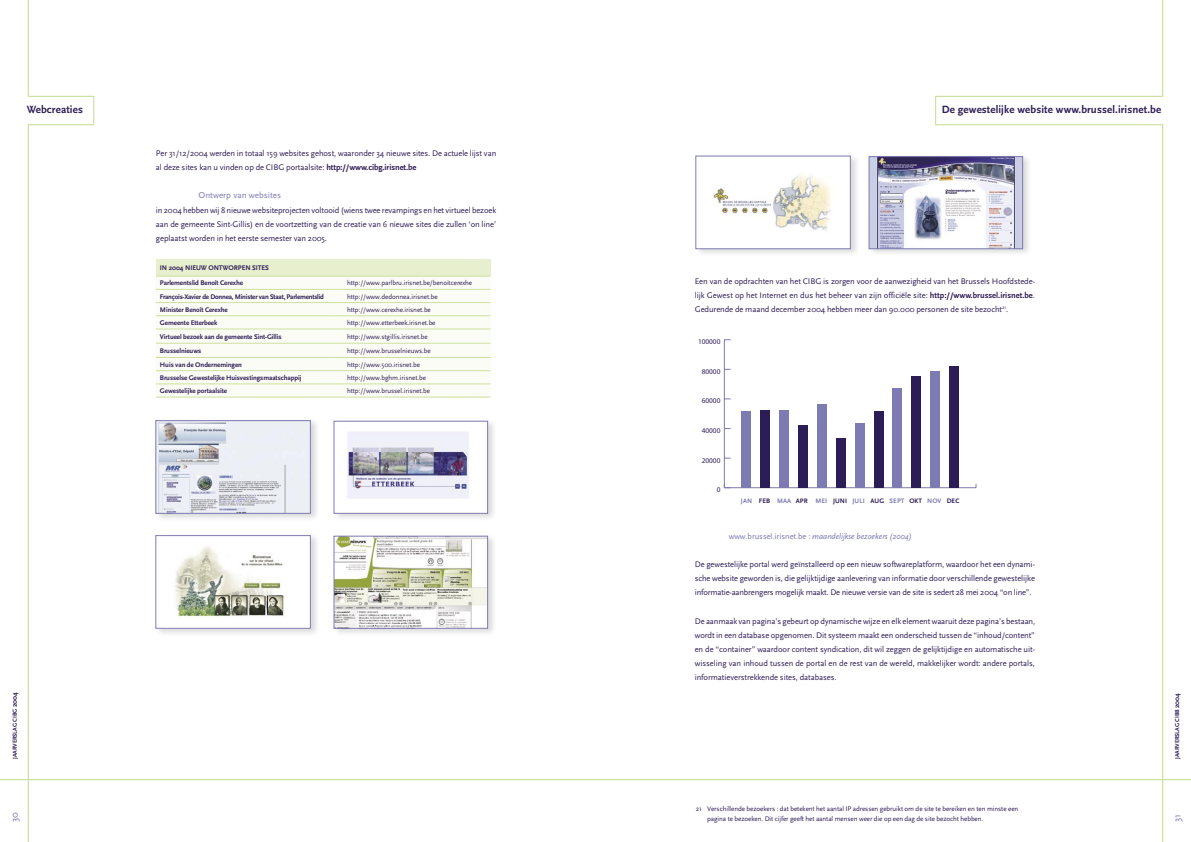
<style>
.page{position:relative;width:1191px;height:842px;background:#fff}
.page>*{position:absolute;margin:0;border:0;box-sizing:border-box;transform-origin:0 0}
.TITRE2{font:700 11px "Scala Sans";letter-spacing:.01em;color:#2e1e56}
.t1{font:10px "Scala Sans";color:#7e7ab2}
.sous_titre{font:9px "Scala Sans";color:#7e7ab2}
.body{font:8.5px/14.2px "Scala Sans";letter-spacing:-.01em;color:#2e1e56;text-align:justify}
.body-2{font:italic 8.5px "Scala Sans";letter-spacing:-.01em;color:#7e7ab2}
.t2{font:7.3px "Scala Sans LF";color:#2d1d56}
.tableau__bod{font:7px "Scala Sans";letter-spacing:-.01em;color:#2e1e56}
.légende{font:7px/10px "Scala Sans";letter-spacing:-.01em;color:#2e1e56}
.Tableau___niveau_1{font:700 7px "Scala Sans";letter-spacing:-.01em;color:#2e1e56}
.body-3{font:700 7px "Scala Sans";letter-spacing:-.01em;color:#2e1e56}
.Tableau___niveau_1-2{font:700 7px "Scala Sans";letter-spacing:-.03em;color:#2e1e56}
.t3{font:700 6.7px "Scala Sans";letter-spacing:.01em;color:#7e7ab2}
.t4{font:700 6px "Scala Sans";letter-spacing:-.01em;color:#2e1e56}
.s1{font-weight:700}
.s2{color:#2d1d56}
.s3{font-style:normal}
.s4{font-size:7px}
</style>
<div class="page">
<hr style="left:0;top:779px;width:595px;height:1px;background:#cee09f">
<hr style="left:595px;top:779px;width:596px;height:1px;background:#cee09f">
<svg style="left:934px;top:0;width:229px;height:842px"></svg>
<div style="left:156px;top:259px;width:334px;height:17px;background:#e7efcf"></div>
<div style="left:156px;top:288px;width:334px;height:109px;background:#fbfcf5"></div>
<hr style="left:332px;top:276px;width:158px;height:1px;background:#cee09f">
<hr style="left:332px;top:289px;width:158px;height:1px;background:#cee09f">
<hr style="left:156px;top:302px;width:176px;height:1px;background:#cee09f">
<hr style="left:332px;top:302px;width:158px;height:1px;background:#cee09f">
<hr style="left:156px;top:276px;width:176px;height:1px;background:#cee09f">
<hr style="left:156px;top:289px;width:176px;height:1px;background:#cee09f">
<hr style="left:156px;top:316px;width:176px;height:1px;background:#cee09f">
<hr style="left:332px;top:316px;width:158px;height:1px;background:#cee09f">
<hr style="left:156px;top:329px;width:176px;height:1px;background:#cee09f">
<hr style="left:332px;top:329px;width:158px;height:1px;background:#cee09f">
<hr style="left:156px;top:343px;width:176px;height:1px;background:#cee09f">
<hr style="left:332px;top:343px;width:158px;height:1px;background:#cee09f">
<hr style="left:156px;top:357px;width:176px;height:1px;background:#cee09f">
<hr style="left:332px;top:357px;width:158px;height:1px;background:#cee09f">
<hr style="left:156px;top:370px;width:176px;height:1px;background:#cee09f">
<hr style="left:332px;top:370px;width:158px;height:1px;background:#cee09f">
<hr style="left:156px;top:384px;width:176px;height:1px;background:#cee09f">
<hr style="left:332px;top:384px;width:158px;height:1px;background:#cee09f">
<hr style="left:156px;top:397px;width:176px;height:1px;background:#cee09f">
<hr style="left:332px;top:397px;width:158px;height:1px;background:#cee09f">
<hr style="left:724px;top:487px;width:252px;height:1px;background:#7e7ab2">
<hr style="left:724px;top:340px;width:1px;height:148px;background:#7e7ab2">
<div style="left:949px;top:366px;width:9px;height:122px;background:#2d1d56"></div>
<div style="left:930px;top:371px;width:10px;height:117px;background:#7e7ab2"></div>
<div style="left:911px;top:376px;width:10px;height:112px;background:#2d1d56"></div>
<div style="left:892px;top:388px;width:10px;height:100px;background:#7e7ab2"></div>
<div style="left:873px;top:411px;width:10px;height:77px;background:#2d1d56"></div>
<div style="left:855px;top:424px;width:9px;height:64px;background:#7e7ab2"></div>
<div style="left:836px;top:439px;width:9px;height:49px;background:#2d1d56"></div>
<div style="left:817px;top:404px;width:9px;height:84px;background:#7e7ab2"></div>
<div style="left:798px;top:426px;width:9px;height:62px;background:#2d1d56"></div>
<div style="left:779px;top:410px;width:10px;height:78px;background:#7e7ab2"></div>
<div style="left:760px;top:411px;width:10px;height:77px;background:#2d1d56"></div>
<div style="left:741px;top:411px;width:10px;height:77px;background:#7e7ab2"></div>
<div style="left:866px;top:153px;width:167px;height:105px;background:#000;opacity:.15"></div>
<img style="left:871px;top:158px;width:149px;height:89px">
<div style="left:869px;top:156px;width:153px;height:93px;border:1px solid #7e7ab2"></div>
<div style="left:693px;top:152px;width:168px;height:106px;background:#000;opacity:.15"></div>
<img style="left:697px;top:158px;width:151px;height:89px">
<div style="left:695px;top:156px;width:155px;height:93px;border:1px solid #7e7ab2"></div>
<svg style="left:27px;top:0;width:68px;height:842px"></svg>
<div style="left:153px;top:417px;width:168px;height:106px;background:#000;opacity:.15"></div>
<img style="left:158px;top:422px;width:150px;height:89px">
<div style="left:156px;top:420px;width:154px;height:93px;border:1px solid #7e7ab2"></div>
<div style="left:332px;top:417px;width:167px;height:105px;background:#000;opacity:.15"></div>
<img style="left:336px;top:423px;width:150px;height:88px">
<div style="left:334px;top:421px;width:154px;height:92px;border:1px solid #7e7ab2"></div>
<div style="left:332px;top:532px;width:167px;height:105px;background:#000;opacity:.15"></div>
<img style="left:336px;top:538px;width:150px;height:88px">
<div style="left:334px;top:536px;width:154px;height:92px;border:1px solid #7e7ab2"></div>
<div style="left:153px;top:532px;width:168px;height:106px;background:#000;opacity:.15"></div>
<img style="left:158px;top:537px;width:150px;height:89px">
<div style="left:156px;top:535px;width:154px;height:93px;border:1px solid #7e7ab2"></div>
<p class="TITRE2" style="left:27px;top:104px;width:57px">Webcreaties</p>
<p class="TITRE2" style="left:942px;top:104px;width:221px">De gewestelijke website www.brussel.irisnet.be</p>
<p class="body" style="left:156px;top:146px;width:342px">Per 31/12/2004 werden in totaal 159 websites gehost, waaronder 34 nieuwe sites. De actuele lijst van al deze sites kan u vinden op de CIBG portaalsite: <span class="s1">http://www.cibg.irisnet.be</span></p>
<p class="sous_titre" style="left:198px;top:191px;width:84px">Ontwerp van websites</p>
<p class="body" style="left:156px;top:203px;width:342px">in 2004 hebben wij 8 nieuwe websiteprojecten voltooid (wiens twee revampings en het virtueel bezoek aan de gemeente Sint-Gillis) en de voortzetting van de creatie van 6 nieuwe sites die zullen ‘on line’ geplaatst worden in het eerste semester van 2005.</p>
<p class="body-3" style="left:160px;top:264px;width:111px">IN 2004 NIEUW ONTWORPEN SITES</p>
<p class="Tableau___niveau_1" style="left:160px;top:279px;width:85px">Parlementslid Benoît Cerexhe</p>
<p class="tableau__bod" style="left:347px;top:279px;width:127px">http://www.parlbru.irisnet.be/benoitcerexhe</p>
<p class="Tableau___niveau_1-2" style="left:160px;top:292px;width:165px">François-Xavier de Donnea, Minister van Staat, Parlementslid</p>
<p class="tableau__bod" style="left:347px;top:292px;width:92px">http://www.dedonnea.irisnet.be</p>
<p class="body-3" style="left:160px;top:306px;width:69px">Minister Benoît Cerexhe</p>
<p class="tableau__bod" style="left:347px;top:306px;width:85px">http://www.cerexhe.irisnet.be</p>
<p class="body-3" style="left:160px;top:319px;width:59px">Gemeente Etterbeek</p>
<p class="tableau__bod" style="left:347px;top:319px;width:90px">http://www.etterbeek.irisnet.be</p>
<p class="Tableau___niveau_1" style="left:160px;top:333px;width:123px">Virtueel bezoek aan de gemeente Sint-Gillis</p>
<p class="tableau__bod" style="left:347px;top:333px;width:82px">http://www.stgillis.irisnet.be</p>
<p class="Tableau___niveau_1" style="left:160px;top:347px;width:43px">Brusselnieuws</p>
<p class="tableau__bod" style="left:347px;top:347px;width:85px">http://www.brusselnieuws.be</p>
<p class="Tableau___niveau_1" style="left:160px;top:361px;width:84px">Huis van de Ondernemingen</p>
<p class="tableau__bod" style="left:347px;top:361px;width:75px">http://www.500.irisnet.be</p>
<p class="Tableau___niveau_1" style="left:160px;top:374px;width:143px">Brusselse Gewestelijke Huisvestingsmaatschappij</p>
<p class="tableau__bod" style="left:347px;top:374px;width:81px">http://www.bghm.irisnet.be</p>
<p class="Tableau___niveau_1" style="left:160px;top:387px;width:69px">Gewestelijke portaalsite</p>
<p class="tableau__bod" style="left:347px;top:387px;width:84px">http://www.brussel.irisnet.be</p>
<p class="body" style="left:694px;top:274px;width:342px">Een van de opdrachten van het CIBG is zorgen voor de aanwezigheid van het Brussels Hoofdstede&shy;lijk Gewest op het Internet en dus het beheer van zijn officiële site: <span class="s1">http://www.brussel.irisnet.be</span>.<br>Gedurende de maand december 2004 hebben meer dan 90.000 personen de site bezocht<sup>21</sup>.</p>
<p class="t2" style="left:698px;top:338px;width:24px">100000</p>
<p class="t2" style="left:702px;top:368px;width:20px">80000</p>
<p class="t2" style="left:702px;top:397px;width:20px">60000</p>
<p class="t2" style="left:702px;top:427px;width:20px">40000</p>
<p class="t2" style="left:702px;top:456px;width:20px">20000</p>
<p class="t2" style="left:716px;top:486px;width:5px">0</p>
<p class="t3" style="left:741px;top:497px;width:220px">JAN <span class="s2">FEB</span> MAA <span class="s2">APR</span> MEI <span class="s2">JUNI</span> JULI <span class="s2">AUG</span> SEPT <span class="s2">OKT</span> NOV <span class="s2">DEC</span></p>
<p class="body-2" style="left:729px;top:531px;width:185px"><span class="s3">www.brussel.irisnet.be :</span> maandelijkse bezoekers (2004)</p>
<p class="body" style="left:694px;top:557px;width:342px">De gewestelijke portal werd geïnstalleerd op een nieuw softwareplatform, waardoor het een dynami&shy;sche website geworden is, die gelijktijdige aanlevering van informatie door verschillende gewestelijke informatie-aanbrengers mogelijk maakt. De nieuwe versie van de site is sedert 28 mei 2004 “on line”.</p>
<p class="body" style="left:694px;top:614px;width:342px">De aanmaak van pagina’s gebeurt op dynamische wijze en elk element waaruit deze pagina’s bestaan, wordt in een database opgenomen. Dit systeem maakt een onderscheid tussen de “inhoud/content” en de “container” waardoor content syndication, dit wil zeggen de gelijktijdige en automatische uit&shy;wisseling van inhoud tussen de portal en de rest van de wereld, makkelijker wordt: andere portals, informatieverstrekkende sites, databases.</p>
<p class="t4" style="left:12px;top:759px;width:68px;rotate:-90deg">JAARVERSLAG CIBG <span class="s4">2004</span></p>
<p class="t4" style="left:1174px;top:759px;width:67px;rotate:-90deg">JAARVERSLAG CIBB <span class="s4">2004</span></p>
<p class="t1" style="left:9px;top:822px;width:11px;rotate:-90deg">30</p>
<p class="légende" style="left:707px;top:804px;width:313px;text-indent:-11px">21 Verschillende bezoekers : dat betekent het aantal IP adressen gebruikt om de site te bereiken en ten minste een pagina te bezoeken. Dit cijfer geeft het aantal mensen weer die op een dag de site bezocht hebben.</p>
<p class="t1" style="left:1171px;top:822px;width:10px;rotate:-90deg">31</p>
</div>
